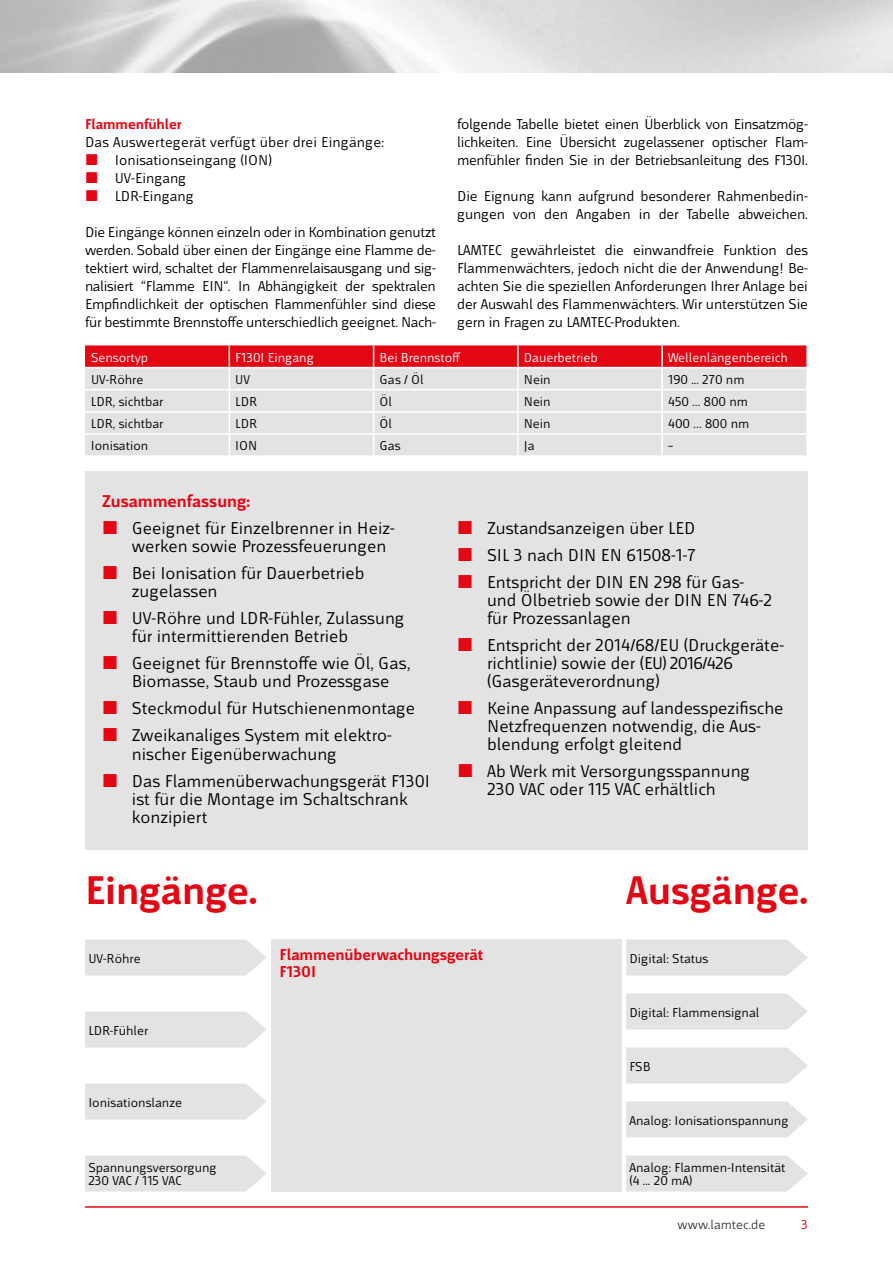
<style>
.page{position:relative;width:893px;height:1263px;background:#fff}
.page>*{position:absolute;margin:0;border:0;box-sizing:border-box;transform-origin:0 0}
.t1{font:700 42px "Mr Jones";color:#e30613}
.t2{font:18px/18px "Mr Jones";color:#000}
.t3{font:700 18px "Mr Jones";color:#e30613}
.t4{font:700 16.5px/16.5px "Mr Jones";color:#e30613}
.t5{font:15px/18px "Mr Jones";letter-spacing:-.01em;color:#000;text-align:justify}
.t6{font:700 15px "Mr Jones";color:#e30613}
.t7{font:13.5px/13.5px "Mr Jones";color:#000}
.t8{font:13.5px "Mr Jones";color:#fff}
.t9{font:13.5px "Mr Jones";color:#3c3c3b}
.t10{font:13.5px "Mr Jones";color:#e30613}
</style>
<div class="page">
<hr style="left:85px;top:1206px;width:723px;height:2px;background:#e30613">
<div style="left:85px;top:471px;width:723px;height:378px;background:#e3e3e3"></div>
<svg style="left:85px;top:345px;width:721px;height:110px;background:#e4b9bc"></svg>
<hr style="left:518px;top:433px;width:144px;height:2px;background:#fff">
<hr style="left:517px;top:435px;width:2px;height:20px;background:#fff">
<hr style="left:662px;top:433px;width:144px;height:2px;background:#fff">
<hr style="left:661px;top:435px;width:2px;height:20px;background:#fff">
<div style="left:271px;top:939px;width:351px;height:252px;background:#e3e3e3"></div>
<svg style="left:85px;top:1083px;width:182px;height:36px;background:#e4e4e4"></svg>
<svg style="left:85px;top:1155px;width:182px;height:36px;background:#e4e4e4"></svg>
<svg style="left:85px;top:939px;width:182px;height:36px;background:#e4e4e4"></svg>
<svg style="left:626px;top:939px;width:182px;height:36px;background:#e4e4e4"></svg>
<svg style="left:626px;top:993px;width:182px;height:36px;background:#e4e4e4"></svg>
<svg style="left:626px;top:1047px;width:182px;height:36px;background:#e4e4e4"></svg>
<svg style="left:626px;top:1101px;width:182px;height:36px;background:#e4e4e4"></svg>
<svg style="left:626px;top:1155px;width:182px;height:36px;background:#e4e4e4"></svg>
<svg style="left:85px;top:1011px;width:182px;height:36px;background:#e4e4e4"></svg>
<p class="t6" style="left:85px;top:116px;width:98px">Flammenfühler</p>
<p class="t5" style="left:115px;top:134px;width:271px;text-align:left;text-indent:-30px">Das Auswertegerät verfügt über drei Eingänge:<br>Ionisationseingang (ION)<br>UV-Eingang<br>LDR-Eingang</p>
<p class="t5" style="left:85px;top:224px;width:352px">Die Eingänge können einzeln oder in Kombination genutzt werden. Sobald über einen der Eingänge eine Flamme de&shy;tektiert wird, schaltet der Flammenrelaisausgang und sig&shy;nalisiert “Flamme EIN“. In Abhängigkeit der spektralen Empfindlichkeit der optischen Flammenfühler sind diese für bestimmte Brennstoffe unterschiedlich geeignet. Nach-</p>
<p class="t5" style="left:457px;top:116px;width:352px">folgende Tabelle bietet einen Überblick von Einsatzmög&shy;lichkeiten. Eine Übersicht zugelassener optischer Flam&shy;menfühler finden Sie in der Betriebsanleitung des F130I.</p>
<p class="t5" style="left:457px;top:188px;width:352px">Die Eignung kann aufgrund besonderer Rahmenbedin&shy;gungen von den Angaben in der Tabelle abweichen.</p>
<p class="t5" style="left:457px;top:242px;width:352px">LAMTEC gewährleistet die einwandfreie Funktion des Flammenwächters, jedoch nicht die der Anwendung! Be&shy;achten Sie die speziellen Anforderungen Ihrer Anlage bei der Auswahl des Flammenwächters. Wir unterstützen Sie gern in Fragen zu LAMTEC-Produkten.</p>
<p class="t8" style="left:91px;top:350px;width:59px">Sensortyp</p>
<p class="t8" style="left:235px;top:350px;width:80px">F130I Eingang</p>
<p class="t8" style="left:380px;top:350px;width:83px">Bei Brennstoff</p>
<p class="t8" style="left:524px;top:350px;width:75px">Dauerbetrieb</p>
<p class="t8" style="left:668px;top:350px;width:121px">Wellenlängenbereich</p>
<p class="t7" style="left:91px;top:373px;width:54px">UV-Röhre</p>
<p class="t7" style="left:235px;top:373px;width:16px">UV</p>
<p class="t7" style="left:380px;top:373px;width:46px">Gas / Öl</p>
<p class="t7" style="left:524px;top:373px;width:28px">Nein</p>
<p class="t7" style="left:668px;top:373px;width:78px">190 ... 270 nm</p>
<p class="t7" style="left:91px;top:395px;width:74px">LDR, sichtbar</p>
<p class="t7" style="left:235px;top:395px;width:23px">LDR</p>
<p class="t7" style="left:380px;top:395px;width:14px">Öl</p>
<p class="t7" style="left:524px;top:395px;width:28px">Nein</p>
<p class="t7" style="left:668px;top:395px;width:81px">450 … 800 nm</p>
<p class="t7" style="left:91px;top:417px;width:74px">LDR, sichtbar</p>
<p class="t7" style="left:235px;top:417px;width:23px">LDR</p>
<p class="t7" style="left:379px;top:417px;width:14px">Öl</p>
<p class="t7" style="left:524px;top:417px;width:28px">Nein</p>
<p class="t7" style="left:668px;top:417px;width:83px">400 … 800 nm</p>
<p class="t7" style="left:91px;top:439px;width:59px">Ionisation</p>
<p class="t7" style="left:235px;top:439px;width:24px">ION</p>
<p class="t7" style="left:379px;top:439px;width:23px">Gas</p>
<p class="t7" style="left:524px;top:439px;width:12px">Ja</p>
<p class="t7" style="left:668px;top:439px;width:6px">–</p>
<p class="t3" style="left:102px;top:492px;width:150px">Zusammenfassung:</p>
<p class="t2" style="left:132px;top:520px;width:264px">Geeignet für Einzelbrenner in Heiz&shy;werken sowie Prozessfeuerungen</p>
<p class="t2" style="left:132px;top:565px;width:234px">Bei Ionisation für Dauerbetrieb zugelassen</p>
<p class="t2" style="left:132px;top:610px;width:274px">UV-Röhre und LDR-Fühler, Zulassung für intermittierenden Betrieb</p>
<p class="t2" style="left:132px;top:655px;width:280px">Geeignet für Brennstoffe wie Öl, Gas,<br>Biomasse, Staub und Prozessgase</p>
<p class="t2" style="left:132px;top:695px;width:285px;line-height:27px">Steckmodul für Hutschienenmontage<br>Zweikanaliges System mit elektro-</p>
<p class="t2" style="left:132px;top:740px;width:300px;line-height:27px">nischer Eigenüberwachung<br>Das Flammenüberwachungsgerät F130I</p>
<p class="t2" style="left:132px;top:790px;width:277px">ist für die Montage im Schaltschrank konzipiert</p>
<p class="t2" style="left:487px;top:515px;width:259px;line-height:27px">Zustandsanzeigen über LED<br>SIL 3 nach DIN EN 61508-1-7<br>Entspricht der DIN EN 298 für Gas-</p>
<p class="t2" style="left:487px;top:591px;width:287px">und Ölbetrieb sowie der DIN EN 746-2 für Prozessanlagen</p>
<p class="t2" style="left:487px;top:636px;width:298px">Entspricht der 2014/68/EU (Druckgeräte&shy;richtlinie) sowie der (EU) 2016/426 (Gasgeräteverordnung)</p>
<p class="t2" style="left:487px;top:699px;width:298px">Keine Anpassung auf landesspezifische<br>Netzfrequenzen notwendig, die Aus&shy;blendung erfolgt gleitend</p>
<p class="t2" style="left:487px;top:762px;width:265px">Ab Werk mit Versorgungsspannung<br>230 VAC oder 115 VAC erhältlich</p>
<h1 class="t1" style="left:85px;top:867px;width:174px">Eingänge.</h1>
<h1 class="t1" style="left:626px;top:867px;width:183px">Ausgänge.</h1>
<p class="t4" style="left:280px;top:947px;width:205px">Flammenüberwachungsgerät<br>F130I</p>
<p class="t7" style="left:88px;top:951px;width:54px">UV-Röhre</p>
<p class="t7" style="left:629px;top:951px;width:80px">Digital: Status</p>
<p class="t7" style="left:88px;top:1023px;width:61px">LDR-Fühler</p>
<p class="t7" style="left:88px;top:1095px;width:95px">Ionisationslanze</p>
<p class="t7" style="left:88px;top:1161px;width:130px">Spannungsversorgung<br>230 VAC / 115 VAC</p>
<p class="t7" style="left:629px;top:1005px;width:131px">Digital: Flammensignal</p>
<p class="t7" style="left:629px;top:1059px;width:23px">FSB</p>
<p class="t7" style="left:629px;top:1113px;width:161px">Analog: Ionisationspannung</p>
<p class="t7" style="left:629px;top:1161px;width:157px">Analog: Flammen-Intensität (4 ... 20 mA)</p>
<p class="t9" style="left:678px;top:1217px;width:89px">www.lamtec.de</p>
<p class="t10" style="left:801px;top:1217px;width:8px">3</p>
</div>
